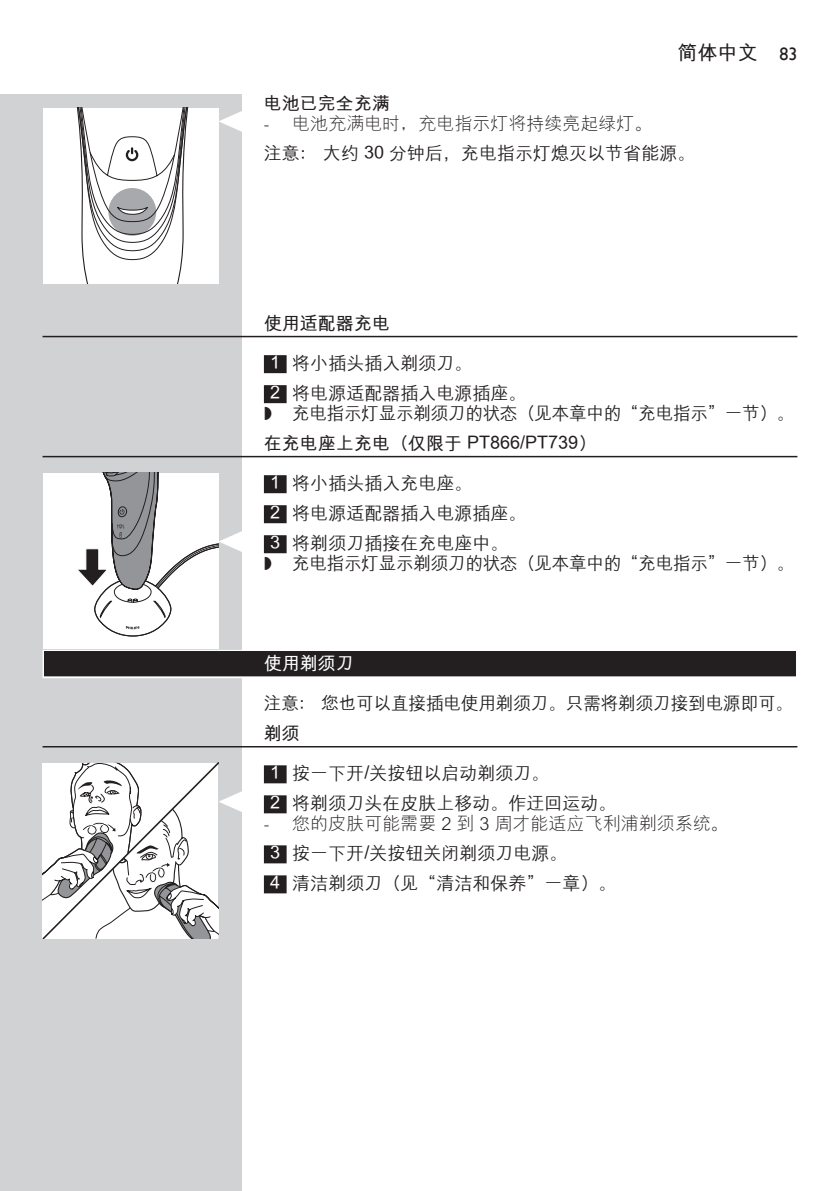
<style>
.page{position:relative;width:840px;height:1191px;background:#fff}
.page>*{position:absolute;margin:0;border:0;box-sizing:border-box;transform-origin:0 0}
.t1{font:20px "M Hei GB Bold";color:#231f20}
.t2{font:18px/30px "M Hei GB Medium";color:#231f20}
.t3{font:18px "M Hei GB Medium";letter-spacing:-.02em;color:#231f20}
.t4{font:18px "M Hei GB Light";color:#231f20}
.t5{font:18px "M Hei GB Bold";color:#231f20}
.t6{font:18px "M Hei GB Bold";color:#fff}
.s1{font-family:"Gill Sans Alt One WGL";font-size:18px}
.s2{font-family:"Gill Sans Alt One WGL Light"}
.s3{color:#fff}
.s4{font-family:"Philips Ll Font Plain"}
</style>
<div class="page">
<div style="left:0;top:95px;width:241px;height:1096px;background:#d1d2d4"></div>
<hr style="left:43px;top:336px;width:754px;height:1px;background:#231f20">
<div style="left:264px;top:355px;width:22px;height:18px;background:#231f20"></div>
<div style="left:264px;top:385px;width:22px;height:18px;background:#231f20"></div>
<hr style="left:43px;top:456px;width:754px;height:1px;background:#231f20">
<div style="left:264px;top:475px;width:22px;height:18px;background:#231f20"></div>
<div style="left:264px;top:505px;width:22px;height:18px;background:#231f20"></div>
<div style="left:264px;top:535px;width:22px;height:18px;background:#231f20"></div>
<div style="left:43px;top:650px;width:754px;height:28px;background:#adacac"></div>
<div style="left:44px;top:651px;width:751px;height:25px;background:#231f20"></div>
<hr style="left:43px;top:746px;width:754px;height:1px;background:#231f20">
<div style="left:264px;top:765px;width:22px;height:18px;background:#231f20"></div>
<div style="left:264px;top:795px;width:22px;height:18px;background:#231f20"></div>
<div style="left:264px;top:845px;width:22px;height:18px;background:#231f20"></div>
<div style="left:264px;top:875px;width:22px;height:18px;background:#231f20"></div>
<svg style="left:218px;top:110px;width:24px;height:23px"></svg>
<div style="left:43px;top:108px;width:175px;height:175px;background:#fff"></div>
<svg style="left:77px;top:108px;width:112px;height:175px"></svg>
<div style="left:43px;top:473px;width:175px;height:175px;background:#fff"></div>
<svg style="left:78px;top:473px;width:164px;height:164px"></svg>
<svg style="left:43px;top:763px;width:199px;height:175px;background:#e2e2e3"></svg>
<p class="t1" style="left:677px;top:43px;width:121px">简体中文 <span class="s1">83</span></p>
<p class="t5" style="left:264px;top:94px;width:127px">电池已完全充满</p>
<p class="t4" style="left:264px;top:114px;width:390px"><span class="s2">-</span> 电池充满电时，充电指示灯将持续亮起绿灯。</p>
<p class="t2" style="left:264px;top:138px;width:433px">注意： 大约 30 分钟后，充电指示灯熄灭以节省能源。</p>
<p class="t5" style="left:264px;top:314px;width:127px">使用适配器充电</p>
<p class="t2" style="left:270px;top:348px;width:258px"><span class="s3">1</span> 将小插头插入剃须刀。<br><span class="s3">2</span> 将电源适配器插入电源插座。</p>
<p class="t3" style="left:264px;top:404px;width:532px"><span class="s4">,</span> 充电指示灯显示剃须刀的状态（见本章中的“充电指示”一节）。</p>
<p class="t5" style="left:264px;top:434px;width:334px">在充电座上充电（仅限于 PT866/PT739）</p>
<p class="t2" style="left:270px;top:468px;width:258px"><span class="s3">1</span> 将小插头插入充电座。<br><span class="s3">2</span> 将电源适配器插入电源插座。<br><span class="s3">3</span> 将剃须刀插接在充电座中。</p>
<p class="t3" style="left:264px;top:554px;width:532px"><span class="s4">,</span> 充电指示灯显示剃须刀的状态（见本章中的“充电指示”一节）。</p>
<p class="t6" style="left:264px;top:654px;width:91px">使用剃须刀</p>
<p class="t2" style="left:264px;top:688px;width:530px">注意： 您也可以直接插电使用剃须刀。只需将剃须刀接到电源即可。</p>
<p class="t5" style="left:264px;top:724px;width:38px">剃须</p>
<p class="t2" style="left:270px;top:758px;width:348px"><span class="s3">1</span> 按一下开/关按钮以启动剃须刀。<br><span class="s3">2</span> 将剃须刀头在皮肤上移动。作迂回运动。</p>
<p class="t4" style="left:264px;top:814px;width:466px"><span class="s2">-</span> 您的皮肤可能需要 2 到 3 周才能适应飞利浦剃须系统。</p>
<p class="t2" style="left:270px;top:838px;width:348px"><span class="s3">3</span> 按一下开/关按钮关闭剃须刀电源。<br><span class="s3">4</span> 清洁剃须刀（见“清洁和保养”一章）。</p>
</div>
